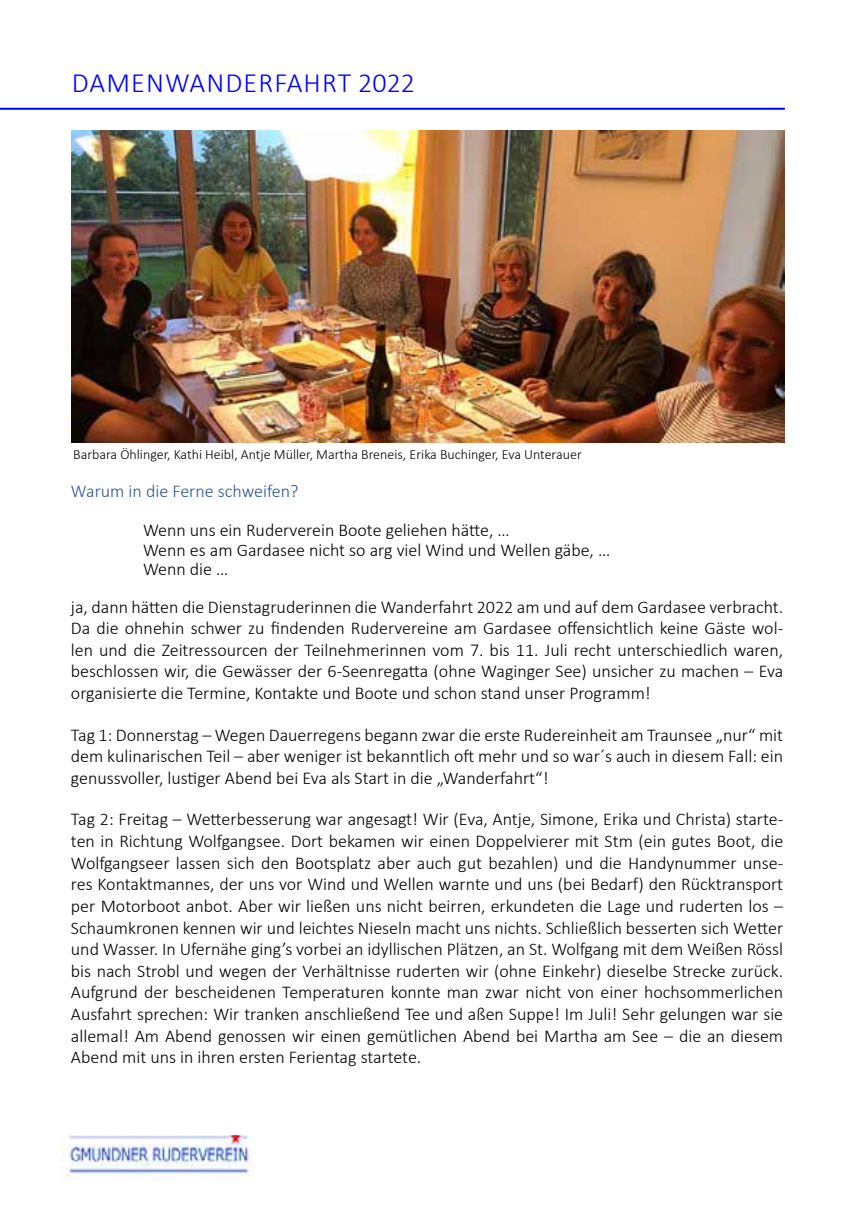
<style>
.page{position:relative;width:857px;height:1225px;background:#fff}
.page>*{position:absolute;margin:0;border:0;box-sizing:border-box;transform-origin:0 0}
.t1{font:300 28px "Calibri";letter-spacing:.04em;color:#00f}
.t2{font:300 18px/21.6px "Calibri";color:#000;text-align:justify}
.t3{font:300 18px "Calibri";color:#2f5496}
.t4{font:300 14px "Calibri";color:#000}
</style>
<div class="page">
<hr style="left:0;top:108px;width:784px;height:2px;background:#00f">
<img style="left:61px;top:1135px;width:192px;height:44px">
<img style="left:71px;top:130px;width:712px;height:313px">
<h1 class="t1" style="left:72px;top:66px;width:344px">DAMENWANDERFAHRT 2022</h1>
<p class="t4" style="left:73px;top:445px;width:509px">Barbara Öhlinger, Kathi Heibl, Antje Müller, Martha Breneis, Erika Buchinger, Eva Unterauer</p>
<p class="t3" style="left:71px;top:480px;width:229px">Warum in die Ferne schweifen?</p>
<p class="t2" style="left:143px;top:520px;width:468px;line-height:19.4px;text-align:left">Wenn uns ein Ruderverein Boote geliehen hätte, …<br>Wenn es am Gardasee nicht so arg viel Wind und Wellen gäbe, …<br>Wenn die …</p>
<p class="t2" style="left:71px;top:595px;width:713px">ja, dann hätten die Dienstagruderinnen die Wanderfahrt 2022 am und auf dem Gardasee verbracht.<br>Da die ohnehin schwer zu findenden Rudervereine am Gardasee offensichtlich keine Gäste wol&shy;len und die Zeitressourcen der Teilnehmerinnen vom 7. bis 11. Juli recht unterschiedlich waren, beschlossen wir, die Gewässer der 6-Seenregatta (ohne Waginger See) unsicher zu machen – Eva organisierte die Termine, Kontakte und Boote und schon stand unser Programm!</p>
<p class="t2" style="left:71px;top:723px;width:713px">Tag 1: Donnerstag – Wegen Dauerregens begann zwar die erste Rudereinheit am Traunsee „nur“ mit dem kulinarischen Teil – aber weniger ist bekanntlich oft mehr und so war´s auch in diesem Fall: ein genussvoller, lustiger Abend bei Eva als Start in die „Wanderfahrt“!</p>
<p class="t2" style="left:71px;top:808px;width:713px">Tag 2: Freitag – Wetterbesserung war angesagt! Wir (Eva, Antje, Simone, Erika und Christa) starte&shy;ten in Richtung Wolfgangsee. Dort bekamen wir einen Doppelvierer mit Stm (ein gutes Boot, die Wolfgangseer lassen sich den Bootsplatz aber auch gut bezahlen) und die Handynummer unse&shy;res Kontaktmannes, der uns vor Wind und Wellen warnte und uns (bei Bedarf) den Rücktransport per Motorboot anbot. Aber wir ließen uns nicht beirren, erkundeten die Lage und ruderten los – Schaumkronen kennen wir und leichtes Nieseln macht uns nichts. Schließlich besserten sich Wetter und Wasser. In Ufernähe ging’s vorbei an idyllischen Plätzen, an St. Wolfgang mit dem Weißen Rössl bis nach Strobl und wegen der Verhältnisse ruderten wir (ohne Einkehr) dieselbe Strecke zurück.<br>Aufgrund der bescheidenen Temperaturen konnte man zwar nicht von einer hochsommerlichen Ausfahrt sprechen: Wir tranken anschließend Tee und aßen Suppe! Im Juli! Sehr gelungen war sie allemal! Am Abend genossen wir einen gemütlichen Abend bei Martha am See – die an diesem Abend mit uns in ihren ersten Ferientag startete.</p>
</div>
